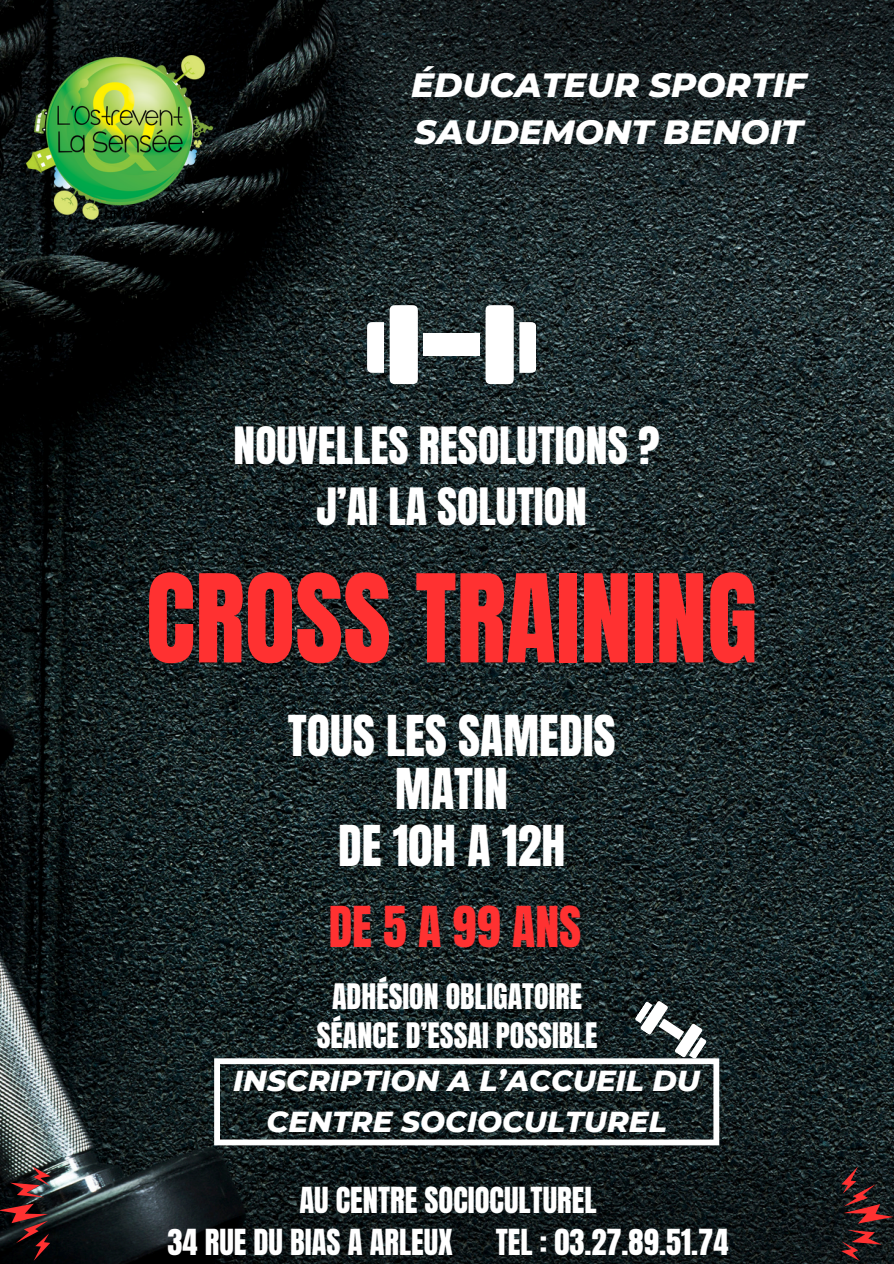
<style>
.page{position:relative;width:894px;height:1264px;background:#fff}
.page>*{position:absolute;margin:0;border:0;box-sizing:border-box;transform-origin:0 0}
.t1{font:103.8px "Anton";color:#ff3131}
.t2{font:47.85px/53.4px "Anton";color:#fff;text-align:center}
.t3{font:47.85px "Anton";color:#ff3131}
.t4{font:43.65px/60.6px "Anton";color:#fff;text-align:center}
.t5{font:italic 800 34.35px/47.2px "Montserrat";color:#fff}
.t6{font:30.45px "Anton";color:#fff}
.t7{font:29.85px "Anton";color:#fff}
.t8{font:italic 800 29.55px/41.2px "Montserrat";color:#fff;text-align:center}
</style>
<div class="page">
<img style="left:0;top:0;width:893px;height:1263px">
<svg style="left:367px;top:322px;width:17px;height:51px"></svg>
<div style="left:423px;top:333px;width:57px;height:23px;background:#fff"></div>
<svg style="left:519px;top:322px;width:17px;height:51px"></svg>
<div style="left:389px;top:305px;width:29px;height:79px;background:#fff;border-radius:6px"></div>
<div style="left:485px;top:305px;width:28px;height:79px;background:#fff;border-radius:6px"></div>
<img style="left:24px;top:34px;width:190px;height:190px">
<svg style="left:840px;top:1166px;width:53px;height:94px;background:#391f20"></svg>
<svg style="left:0;top:1166px;width:51px;height:94px;background:#3c1e20"></svg>
<svg style="left:214px;top:1000px;width:505px;height:145px;background:#2d3839"></svg>
<h2 class="t5" style="left:411px;top:61px;width:397px">ÉDUCATEUR SPORTIF<br>SAUDEMONT BENOIT</h2>
<h1 class="t4" style="left:233px;top:416px;width:427px">NOUVELLES RESOLUTIONS ?<br>J’AI LA SOLUTION</h1>
<p class="t1" style="left:146px;top:544px;width:613px">CROSS TRAINING</p>
<p class="t2" style="left:287px;top:709px;width:329px">TOUS LES SAMEDIS<br>MATIN</p>
<h2 class="t2" style="left:338px;top:820px;width:229px">DE 10H A 12H</h2>
<p class="t3" style="left:328px;top:892px;width:254px">DE 5 A 99 ANS</p>
<p class="t7" style="left:332px;top:974px;width:251px">ADHÉSION OBLIGATOIRE</p>
<p class="t7" style="left:317px;top:1014px;width:282px">SÉANCE D’ESSAI POSSIBLE</p>
<h3 class="t8" style="left:233px;top:1059px;width:468px">INSCRIPTION A L’ACCUEIL DU<br>CENTRE SOCIOCULTUREL</h3>
<h2 class="t6" style="left:299px;top:1178px;width:298px">AU CENTRE SOCIOCULTUREL</h2>
<h2 class="t6" style="left:167px;top:1220px;width:287px">34 RUE DU BIAS A ARLEUX</h2>
<h2 class="t6" style="left:495px;top:1220px;width:234px">TEL : 03.27.89.51.74</h2>
</div>
